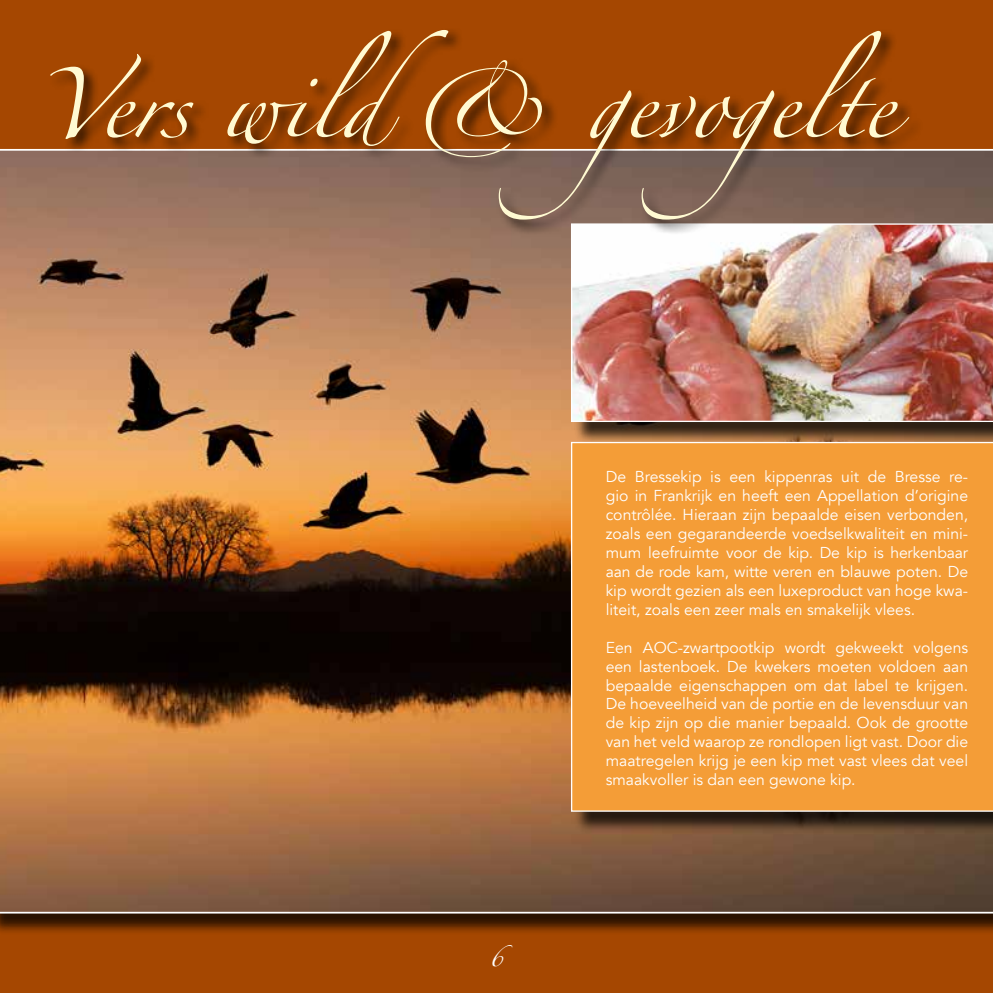
<style>
.page{position:relative;width:993px;height:993px;background:#fff}
.page>*{position:absolute;margin:0;border:0;box-sizing:border-box;transform-origin:0 0}
.t1{font:63px "Zapfino";color:#fffad2}
.t2{font:17.5px "Zapfino";color:#fff}
.t3{font:15.75px/18.9px "Avenir";color:#fff;text-align:justify}
</style>
<div class="page">
<div style="left:0;top:0;width:992px;height:992px;background:#a54701"></div>
<div style="left:0;top:151px;width:992px;height:784px;background:#000;opacity:.75"></div>
<img style="left:0;top:149px;width:992px;height:764px">
<div style="left:573px;top:226px;width:419px;height:217px;background:#000;opacity:.75"></div>
<img style="left:570px;top:223px;width:422px;height:199px">
<div style="left:573px;top:444px;width:419px;height:389px;background:#000;opacity:.75"></div>
<div style="left:570px;top:441px;width:422px;height:370px;background:#f49d37"></div>
<div style="left:49px;top:27px;width:875px;height:208px;background:#000;opacity:.75"></div>
<h1 class="t1" style="left:40px;top:78px;width:855px">Vers wild&amp; gevogelte</h1>
<p class="t2" style="left:489px;top:948px;width:17px">6</p>
<p class="t3" style="left:605px;top:467px;width:364px">De Bressekip is een kippenras uit de Bresse re&shy;gio in Frankrijk en heeft een Appellation d’origine contrôlée. Hieraan zijn bepaalde eisen verbonden, zoals een gegarandeerde voedselkwaliteit en mini&shy;mum leefruimte voor de kip. De kip is herkenbaar aan de rode kam, witte veren en blauwe poten. De kip wordt gezien als een luxeproduct van hoge kwa&shy;liteit, zoals een zeer mals en smakelijk vlees.</p>
<p class="t3" style="left:605px;top:638px;width:364px">Een AOC-zwartpootkip wordt gekweekt volgens een lastenboek. De kwekers moeten voldoen aan bepaalde eigenschappen om dat label te krijgen.<br>De hoeveelheid van de portie en de levensduur van de kip zijn op die manier bepaald. Ook de grootte van het veld waarop ze rondlopen ligt vast. Door die maatregelen krijg je een kip met vast vlees dat veel smaakvoller is dan een gewone kip.</p>
</div>
